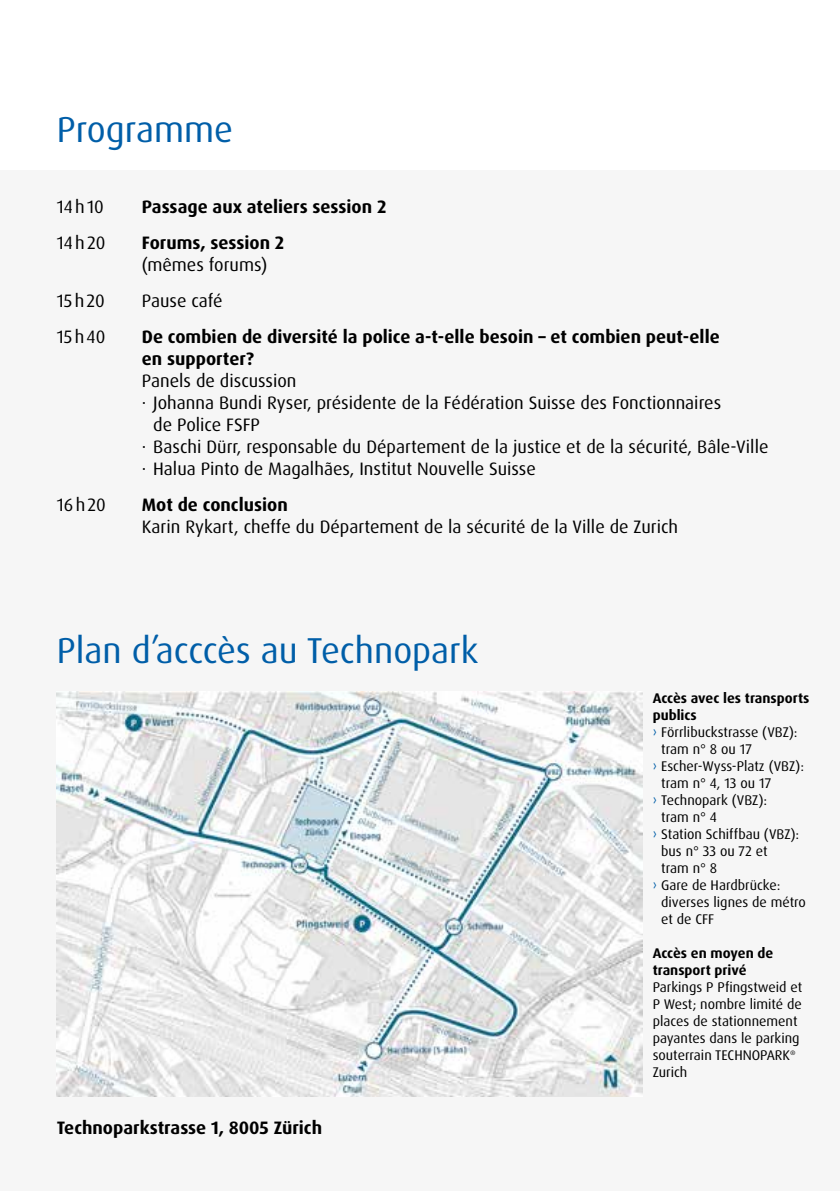
<style>
.page{position:relative;width:840px;height:1191px;background:#fff}
.page>*{position:absolute;margin:0;border:0;box-sizing:border-box;transform-origin:0 0}
.t1{font:36px "Dax OT";color:#005ea8}
.t2{font:18px "Dax OT";color:#000}
.t3{font:700 18px/22px "Dax OT";color:#000}
.t4{font:14px/17px "Dax OT";color:#000}
.t5{font:700 14px/17px "Dax OT";color:#000}
.s1{color:#005ea8}
</style>
<div class="page">
<div style="left:0;top:170px;width:839px;height:1021px;background:#f6f6f6"></div>
<img style="left:57px;top:692px;width:585px;height:404px">
<h1 class="t1" style="left:57px;top:106px;width:178px">Programme</h1>
<p class="t2" style="left:57px;top:195px;width:49px">14h10</p>
<p class="t3" style="left:142px;top:195px;width:246px">Passage aux ateliers session 2</p>
<p class="t2" style="left:57px;top:231px;width:50px">14h20</p>
<p class="t3" style="left:142px;top:231px;width:144px">Forums, session 2</p>
<p class="t2" style="left:142px;top:253px;width:127px">(mêmes forums)</p>
<p class="t2" style="left:57px;top:289px;width:50px">15h20</p>
<p class="t2" style="left:142px;top:289px;width:82px">Pause café</p>
<p class="t2" style="left:57px;top:325px;width:50px">15h40</p>
<p class="t3" style="left:142px;top:325px;width:579px">De combien de diversité la police a-t-elle besoin – et combien peut-elle en supporter?</p>
<p class="t2" style="left:142px;top:369px;width:156px">Panels de discussion</p>
<p class="t2" style="left:142px;top:391px;width:580px">· Johanna Bundi Ryser, présidente de la Fédération Suisse des Fonctionnaires</p>
<p class="t2" style="left:153px;top:413px;width:108px">de Police FSFP</p>
<p class="t2" style="left:142px;top:435px;width:627px">· Baschi Dürr, responsable du Département de la justice et de la sécurité, Bâle-Ville</p>
<p class="t2" style="left:142px;top:457px;width:395px">· Halua Pinto de Magalhães, Institut Nouvelle Suisse</p>
<p class="t2" style="left:57px;top:493px;width:50px">16h20</p>
<p class="t3" style="left:142px;top:493px;width:147px">Mot de conclusion</p>
<p class="t2" style="left:142px;top:515px;width:537px">Karin Rykart, cheffe du Département de la sécurité de la Ville de Zurich</p>
<h1 class="t1" style="left:57px;top:628px;width:423px">Plan d’acccès au Technopark</h1>
<p class="t3" style="left:57px;top:1117px;width:267px">Technoparkstrasse 1, 8005 Zürich</p>
<p class="t5" style="left:652px;top:689px;width:158px">Accès avec les transports</p>
<p class="t5" style="left:652px;top:706px;width:46px">publics</p>
<p class="t4" style="left:652px;top:723px;width:146px"><span class="s1">›</span> Förrlibuckstrasse (VBZ):</p>
<p class="t4" style="left:660px;top:740px;width:92px">tram n° 8 ou 17</p>
<p class="t4" style="left:652px;top:757px;width:153px"><span class="s1">›</span> Escher-Wyss-Platz (VBZ):</p>
<p class="t4" style="left:660px;top:774px;width:111px">tram n° 4, 13 ou 17</p>
<p class="t4" style="left:652px;top:791px;width:116px"><span class="s1">›</span> Technopark (VBZ):</p>
<p class="t4" style="left:660px;top:808px;width:57px">tram n° 4</p>
<p class="t4" style="left:652px;top:825px;width:148px"><span class="s1">›</span> Station Schiffbau (VBZ):</p>
<p class="t4" style="left:660px;top:842px;width:108px">bus n° 33 ou 72 et</p>
<p class="t4" style="left:660px;top:859px;width:58px">tram n° 8</p>
<p class="t4" style="left:652px;top:876px;width:129px"><span class="s1">›</span> Gare de Hardbrücke:</p>
<p class="t4" style="left:660px;top:893px;width:146px">diverses lignes de métro</p>
<p class="t4" style="left:660px;top:910px;width:55px">et de CFF</p>
<p class="t5" style="left:652px;top:944px;width:122px">Accès en moyen de transport privé</p>
<p class="t4" style="left:652px;top:978px;width:151px">Parkings P Pfingstweid et<br>P West; nombre limité de places de stationnement payantes dans le parking souterrain TECHNOPARK<sup>®<br></sup>Zurich</p>
</div>
